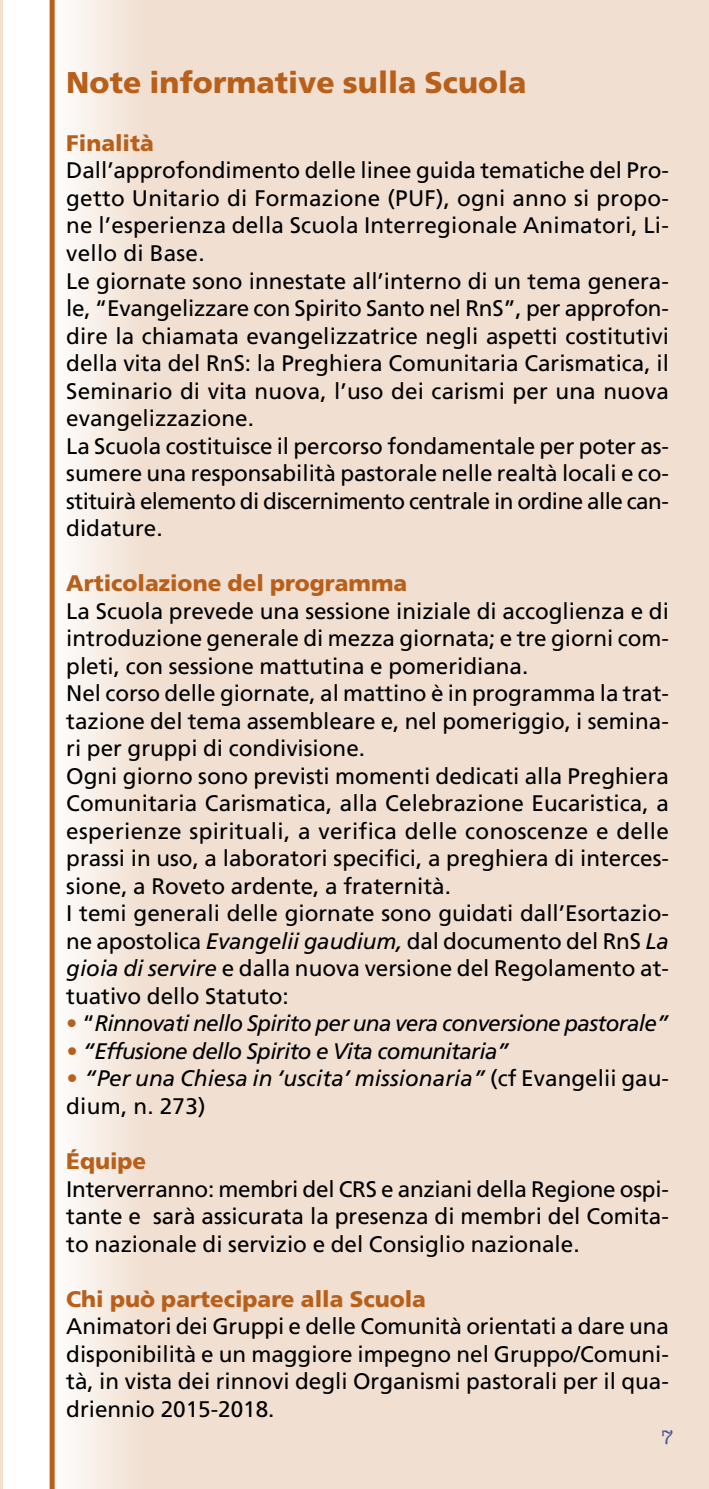
<style>
.page{position:relative;width:709px;height:1489px;background:#fff}
.page>*{position:absolute;margin:0;border:0;box-sizing:border-box;transform-origin:0 0}
.t1{font:900 30px "Frutiger";color:#b85f1a}
.t2{font:22.5px/27.5px "Frutiger";color:#000}
.t3{font:italic 22.5px "Frutiger";letter-spacing:-.03em;color:#000}
.t4{font:900 22.5px "Frutiger";color:#b85f1a}
.t5{font:italic 22.5px/27.5px "Frutiger";color:#000}
.t6{font:20px "American Typewriter";color:#4f5896}
.s1{font-style:italic}
.s2{font-style:normal;color:#b85f1a}
.s3{font-style:normal}
.s4{color:#b85f1a}
</style>
<div class="page">
<hr style="left:0;top:0;width:2px;height:1488px;background:#f1dfd1">
<div style="left:137px;top:0;width:572px;height:1488px;background:#f1dfd1"></div>
<div style="left:54px;top:0;width:85px;height:1488px;background:linear-gradient(to right,#fffefe,#f1e1d3)"></div>
<div style="left:50px;top:0;width:5px;height:1488px;background:#b85f1a"></div>
<h1 class="t1" style="left:66px;top:71px;width:461px">Note informative sulla Scuola</h1>
<p class="t4" style="left:66px;top:134px;width:89px">Finalità</p>
<p class="t2" style="left:66px;top:159px;width:604px">Dall’approfondimento delle linee guida tematiche del Pro&shy;getto Unitario di Formazione (PUF), ogni anno si propo&shy;ne l’esperienza della Scuola Interregionale Animatori, Li&shy;vello di Base.<br>Le giornate sono innestate all’interno di un tema genera&shy;le, “Evangelizzare con Spirito Santo nel RnS”, per approfon&shy;dire la chiamata evangelizzatrice negli aspetti costitutivi della vita del RnS: la Preghiera Comunitaria Carismatica, il Seminario di vita nuova, l’uso dei carismi per una nuova evangelizzazione.<br>La Scuola costituisce il percorso fondamentale per poter as&shy;sumere una responsabilità pastorale nelle realtà locali e co&shy;stituirà elemento di discernimento centrale in ordine alle can&shy;didature.</p>
<p class="t4" style="left:66px;top:574px;width:342px">Articolazione del programma</p>
<p class="t2" style="left:66px;top:599px;width:604px">La Scuola prevede una sessione iniziale di accoglienza e di introduzione generale di mezza giornata; e tre giorni com&shy;pleti, con sessione mattutina e pomeridiana.<br>Nel corso delle giornate, al mattino è in programma la trat&shy;tazione del tema assembleare e, nel pomeriggio, i semina&shy;ri per gruppi di condivisione.<br>Ogni giorno sono previsti momenti dedicati alla Preghiera Comunitaria Carismatica, alla Celebrazione Eucaristica, a esperienze spirituali, a verifica delle conoscenze e delle prassi in uso, a laboratori specifici, a preghiera di interces&shy;sione, a Roveto ardente, a fraternità.<br>I temi generali delle giornate sono guidati dall’Esortazio&shy;ne apostolica <span class="s1">Evangelii gaudium,</span> dal documento del RnS <span class="s1">La gioia di servire</span> e dalla nuova versione del Regolamento at&shy;tuativo dello Statuto:</p>
<p class="t3" style="left:66px;top:1014px;width:604px"><span class="s2">•</span> <span class="s3">“</span>Rinnovati nello Spirito per una vera conversione pastorale”</p>
<p class="t3" style="left:66px;top:1041px;width:444px"><span class="s4">•</span> “Effusione dello Spirito e Vita comunitaria”</p>
<p class="t5" style="left:66px;top:1066px;width:604px"><span class="s4">•</span> “Per una Chiesa in ‘uscita’ missionaria” <span class="s3">(cf Evangelii gau&shy;dium, n. 273)</span></p>
<p class="t4" style="left:66px;top:1151px;width:82px">Équipe</p>
<p class="t2" style="left:66px;top:1176px;width:604px;text-align:justify">Interverranno: membri del CRS e anziani della Regione ospi&shy;tante e sarà assicurata la presenza di membri del Comita&shy;to nazionale di servizio e del Consiglio nazionale.</p>
<p class="t4" style="left:66px;top:1289px;width:361px">Chi può partecipare alla Scuola</p>
<p class="t2" style="left:66px;top:1314px;width:604px;text-align:justify">Animatori dei Gruppi e delle Comunità orientati a dare una disponibilità e un maggiore impegno nel Gruppo/Comuni&shy;tà, in vista dei rinnovi degli Organismi pastorali per il qua&shy;driennio 2015-2018.</p>
<p class="t6" style="left:660px;top:1421px;width:14px">7</p>
</div>
